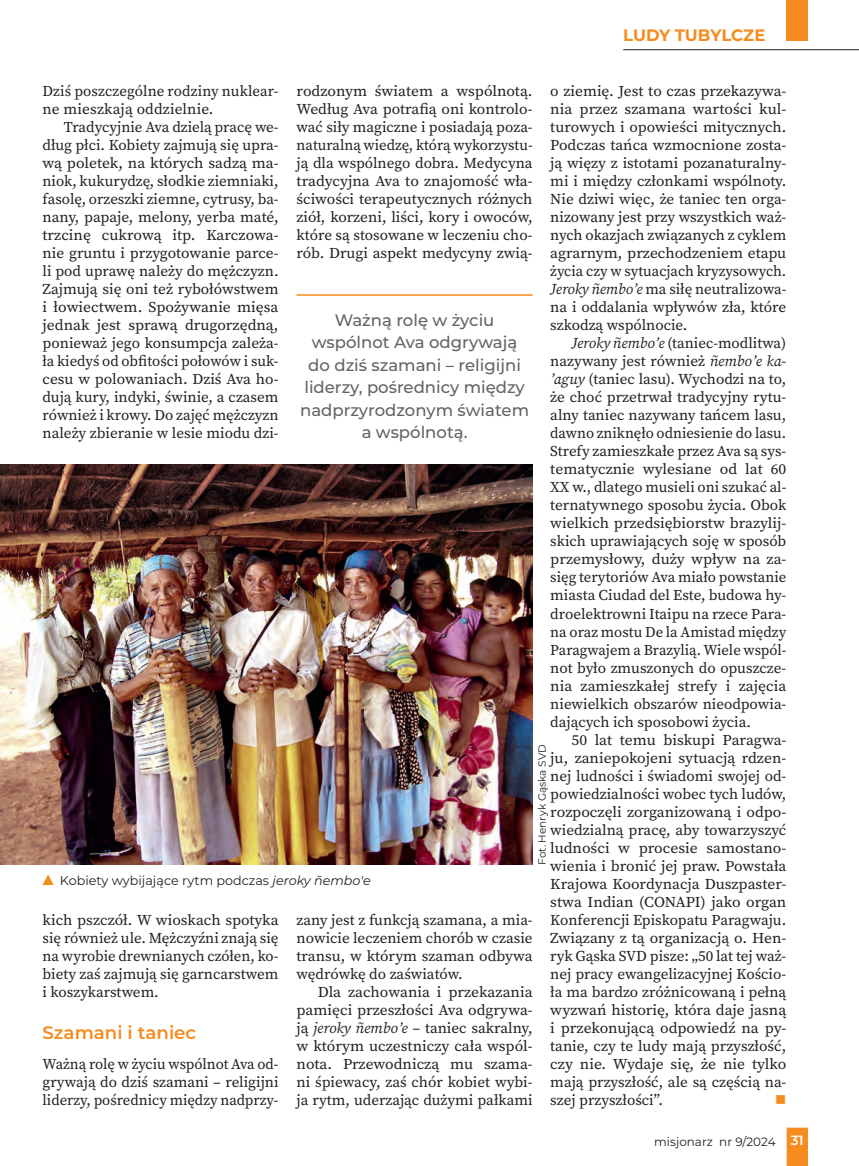
<style>
.page{position:relative;width:859px;height:1166px;background:#fff}
.page>*{position:absolute;margin:0;border:0;box-sizing:border-box;transform-origin:0 0}
.t1{font:600 18px "Montserrat";color:#f68b1f}
.t2{font:500 16.5px/22.5px "Montserrat";color:#636366;text-align:center}
.t3{font:700 16.5px "Montserrat";letter-spacing:-.01em;color:#f68b1f}
.t4{font:15px/18px "Source Serif Pro";color:#231f20;text-align:justify}
.t5{font:15px/18px "Source Serif Pro";color:#231f20;text-align:justify;scale:1.04 1}
.t6{font:15px "Wingdings";color:#f68b1f}
.t7{font:12.75px "Montserrat";color:#231f20}
.t8{font:12px "Montserrat";color:#231f20}
.t9{font:10.5px "Montserrat";color:#231f20}
.s1{font-style:italic}
.s2{font-weight:600;font-size:13.5px;color:#fff}
</style>
<div class="page">
<svg style="left:787px;top:1127px;width:21px;height:38px"></svg>
<div style="left:787px;top:0;width:21px;height:40px;background:#f68b1f"></div>
<hr style="left:623px;top:49px;width:236px;height:1px;background:#231f20">
<hr style="left:297px;top:294px;width:236px;height:2px;background:#f68b1f">
<svg style="left:43px;top:874px;width:10px;height:10px"></svg>
<img style="left:0;top:465px;width:533px;height:399px">
<p class="t3" style="left:623px;top:23px;width:144px">LUDY TUBYLCZE</p>
<p class="t4" style="left:43px;top:82px;width:238px">Dziś poszczególne rodziny nuklear-</p>
<p class="t4" style="left:43px;top:100px;width:172px">ne mieszkają oddzielnie.</p>
<p class="t4" style="left:64px;top:118px;width:216px">Tradycyjnie Ava dzielą pracę we-</p>
<p class="t4" style="left:43px;top:136px;width:238px">dług płci. Kobiety zajmują się upra-</p>
<p class="t5" style="left:43px;top:154px;width:228px">wą poletek, na których sadzą ma-</p>
<p class="t4" style="left:43px;top:172px;width:238px">niok, kukurydzę, słodkie ziemniaki,</p>
<p class="t4" style="left:43px;top:190px;width:238px">fasolę, orzeszki ziemne, cytrusy, ba-</p>
<p class="t4" style="left:43px;top:208px;width:238px">nany, papaje, melony, yerba maté,</p>
<p class="t5" style="left:43px;top:226px;width:228px">trzcinę cukrową itp. Karczowa-</p>
<p class="t4" style="left:43px;top:244px;width:238px">nie gruntu i przygotowanie parce-</p>
<p class="t4" style="left:43px;top:262px;width:238px">li pod uprawę należy do mężczyzn.</p>
<p class="t4" style="left:43px;top:280px;width:238px">Zajmują się oni też rybołówstwem</p>
<p class="t5" style="left:43px;top:298px;width:228px">i łowiectwem. Spożywanie mięsa</p>
<p class="t5" style="left:43px;top:316px;width:228px">jednak jest sprawą drugorzędną,</p>
<p class="t4" style="left:43px;top:334px;width:238px">ponieważ jego konsumpcja zależa-</p>
<p class="t4" style="left:43px;top:352px;width:238px">ła kiedyś od obfitości połowów i suk-</p>
<p class="t4" style="left:43px;top:370px;width:238px">cesu w polowaniach. Dziś Ava ho-</p>
<p class="t4" style="left:43px;top:388px;width:238px">dują kury, indyki, świnie, a czasem</p>
<p class="t4" style="left:43px;top:406px;width:238px">również i krowy. Do zajęć mężczyzn</p>
<p class="t4" style="left:43px;top:424px;width:238px">należy zbieranie w lesie miodu dzi-</p>
<p class="t5" style="left:297px;top:82px;width:228px">rodzonym światem a wspólnotą.<br>Według Ava potrafią oni kontrolo&shy;wać siły magiczne i posiadają poza&shy;naturalną wiedzę, którą wykorzystu&shy;ją dla wspólnego dobra. Medycyna tradycyjna Ava to znajomość wła&shy;ściwości terapeutycznych różnych ziół, korzeni, liści, kory i owoców, które są stosowane w leczeniu cho&shy;rób. Drugi aspekt medycyny zwią-</p>
<p class="t4" style="left:550px;top:82px;width:238px">o ziemię. Jest to czas przekazywa-</p>
<p class="t5" style="left:550px;top:100px;width:228px">nia przez szamana wartości kul-</p>
<p class="t4" style="left:550px;top:118px;width:238px">turowych i opowieści mitycznych.</p>
<p class="t4" style="left:550px;top:136px;width:238px">Podczas tańca wzmocnione zosta-</p>
<p class="t4" style="left:550px;top:154px;width:238px">ją więzy z istotami pozanaturalny-</p>
<p class="t4" style="left:550px;top:172px;width:238px">mi i między członkami wspólnoty.</p>
<p class="t4" style="left:550px;top:190px;width:238px">Nie dziwi więc, że taniec ten orga-</p>
<p class="t4" style="left:550px;top:208px;width:238px">nizowany jest przy wszystkich waż-</p>
<p class="t4" style="left:550px;top:226px;width:238px">nych okazjach związanych z cyklem</p>
<p class="t5" style="left:550px;top:244px;width:228px">agrarnym, przechodzeniem etapu</p>
<p class="t4" style="left:550px;top:262px;width:238px">życia czy w sytuacjach kryzysowych.</p>
<p class="t4" style="left:550px;top:280px;width:238px"><span class="s1">Jeroky ñembo’e</span> ma siłę neutralizowa-</p>
<p class="t4" style="left:550px;top:298px;width:238px">na i oddalania wpływów zła, które</p>
<p class="t4" style="left:550px;top:316px;width:139px">szkodzą wspólnocie.</p>
<p class="t4" style="left:572px;top:334px;width:216px"><span class="s1">Jeroky ñembo’e</span> (taniec-modlitwa)</p>
<p class="t4" style="left:550px;top:352px;width:238px">nazywany jest również <span class="s1">ñembo’e ka-</span></p>
<p class="t4" style="left:550px;top:370px;width:238px"><span class="s1">’aguy</span> (taniec lasu). Wychodzi na to,</p>
<p class="t4" style="left:550px;top:388px;width:238px">że choć przetrwał tradycyjny rytu-</p>
<p class="t4" style="left:550px;top:406px;width:238px">alny taniec nazywany tańcem lasu,</p>
<p class="t4" style="left:550px;top:424px;width:238px">dawno zniknęło odniesienie do lasu.</p>
<p class="t4" style="left:550px;top:442px;width:238px">Strefy zamieszkałe przez Ava są sys-</p>
<p class="t5" style="left:550px;top:460px;width:228px">tematycznie wylesiane od lat 60</p>
<p class="t4" style="left:550px;top:478px;width:238px">XX w., dlatego musieli oni szukać al-</p>
<p class="t4" style="left:550px;top:496px;width:238px">ternatywnego sposobu życia. Obok</p>
<p class="t5" style="left:550px;top:514px;width:228px">wielkich przedsiębiorstw brazylij-</p>
<p class="t4" style="left:550px;top:532px;width:238px">skich uprawiających soję w sposób</p>
<p class="t5" style="left:550px;top:550px;width:228px">przemysłowy, duży wpływ na za-</p>
<p class="t4" style="left:550px;top:568px;width:238px">sięg terytoriów Ava miało powstanie</p>
<p class="t4" style="left:550px;top:586px;width:238px">miasta Ciudad del Este, budowa hy-</p>
<p class="t4" style="left:550px;top:604px;width:238px">droelektrowni Itaipu na rzece Para-</p>
<p class="t4" style="left:550px;top:622px;width:237px">na oraz mostu De la Amistad między</p>
<p class="t4" style="left:550px;top:640px;width:238px">Paragwajem a Brazylią. Wiele wspól-</p>
<p class="t4" style="left:550px;top:658px;width:238px">not było zmuszonych do opuszcze-</p>
<p class="t5" style="left:550px;top:676px;width:228px">nia zamieszkałej strefy i zajęcia</p>
<p class="t4" style="left:550px;top:694px;width:238px">niewielkich obszarów nieodpowia-</p>
<p class="t4" style="left:550px;top:712px;width:202px">dających ich sposobowi życia.</p>
<p class="t5" style="left:572px;top:730px;width:208px">50 lat temu biskupi Paragwa-</p>
<p class="t5" style="left:550px;top:748px;width:228px">ju, zaniepokojeni sytuacją rdzen-</p>
<p class="t4" style="left:550px;top:766px;width:238px">nej ludności i świadomi swojej od-</p>
<p class="t4" style="left:550px;top:784px;width:238px">powiedzialności wobec tych ludów,</p>
<p class="t5" style="left:550px;top:802px;width:228px">rozpoczęli zorganizowaną i odpo-</p>
<p class="t4" style="left:550px;top:820px;width:238px">wiedzialną pracę, aby towarzyszyć</p>
<p class="t5" style="left:550px;top:838px;width:228px">ludności w procesie samostano-</p>
<p class="t4" style="left:550px;top:856px;width:238px">wienia i bronić jej praw. Powstała</p>
<p class="t5" style="left:550px;top:874px;width:228px">Krajowa Koordynacja Duszpaster-</p>
<p class="t5" style="left:550px;top:892px;width:228px">stwa Indian (CONAPI) jako organ</p>
<p class="t4" style="left:550px;top:910px;width:238px">Konferencji Episkopatu Paragwaju.</p>
<p class="t5" style="left:550px;top:928px;width:228px">Związany z tą organizacją o. Hen-</p>
<p class="t4" style="left:550px;top:946px;width:238px">ryk Gąska SVD pisze: „50 lat tej waż-</p>
<p class="t4" style="left:550px;top:964px;width:238px">nej pracy ewangelizacyjnej Kościo-</p>
<p class="t4" style="left:550px;top:982px;width:238px">ła ma bardzo zróżnicowaną i pełną</p>
<p class="t5" style="left:550px;top:1000px;width:228px">wyzwań historię, która daje jasną</p>
<p class="t5" style="left:550px;top:1018px;width:228px">i przekonującą odpowiedź na py-</p>
<p class="t4" style="left:550px;top:1036px;width:238px">tanie, czy te ludy mają przyszłość,</p>
<p class="t5" style="left:550px;top:1054px;width:228px">czy nie. Wydaje się, że nie tylko</p>
<p class="t4" style="left:550px;top:1072px;width:238px">mają przyszłość, ale są częścią na-</p>
<p class="t4" style="left:550px;top:1090px;width:114px">szej przyszłości”.</p>
<p class="t6" style="left:775px;top:1091px;width:13px">■</p>
<p class="t2" style="left:300px;top:308px;width:230px">Ważną rolę w życiu wspólnot Ava odgrywają do dziś szamani – religijni liderzy, pośrednicy między nadprzyrodzonym światem a wspólnotą.</p>
<p class="t9" style="left:535px;top:864px;width:122px;rotate:-90deg">Fot. Henryk Gąska SVD</p>
<p class="t7" style="left:60px;top:871px;width:312px">Kobiety wybijające rytm podczas <span class="s1">jeroky ñembo'e</span></p>
<p class="t5" style="left:43px;top:910px;width:228px">kich pszczół. W wioskach spotyka się również ule. Mężczyźni znają się na wyrobie drewnianych czółen, ko&shy;biety zaś zajmują się garncarstwem i koszykarstwem.</p>
<p class="t1" style="left:43px;top:1019px;width:155px">Szamani i taniec</p>
<p class="t4" style="left:43px;top:1054px;width:238px">Ważną rolę w życiu wspólnot Ava od&shy;grywają do dziś szamani – religijni liderzy, pośrednicy między nadprzy-</p>
<p class="t4" style="left:297px;top:910px;width:238px">zany jest z funkcją szamana, a mia-</p>
<p class="t4" style="left:297px;top:928px;width:238px">nowicie leczeniem chorób w czasie</p>
<p class="t4" style="left:297px;top:946px;width:238px">transu, w którym szaman odbywa</p>
<p class="t4" style="left:297px;top:964px;width:168px">wędrówkę do zaświatów.</p>
<p class="t5" style="left:318px;top:982px;width:208px">Dla zachowania i przekazania</p>
<p class="t5" style="left:297px;top:1000px;width:228px">pamięci przeszłości Ava odgrywa-</p>
<p class="t4" style="left:297px;top:1018px;width:238px">ją <span class="s1">jeroky ñembo’e</span> – taniec sakralny,</p>
<p class="t5" style="left:297px;top:1036px;width:228px">w którym uczestniczy cała wspól-</p>
<p class="t5" style="left:297px;top:1054px;width:228px">nota. Przewodniczą mu szama-</p>
<p class="t4" style="left:297px;top:1072px;width:238px">ni śpiewacy, zaś chór kobiet wybi-</p>
<p class="t4" style="left:297px;top:1090px;width:238px">ja rytm, uderzając dużymi pałkami</p>
<p class="t8" style="left:654px;top:1133px;width:151px">misjonarz nr 9/2024 <span class="s2">31</span></p>
</div>
